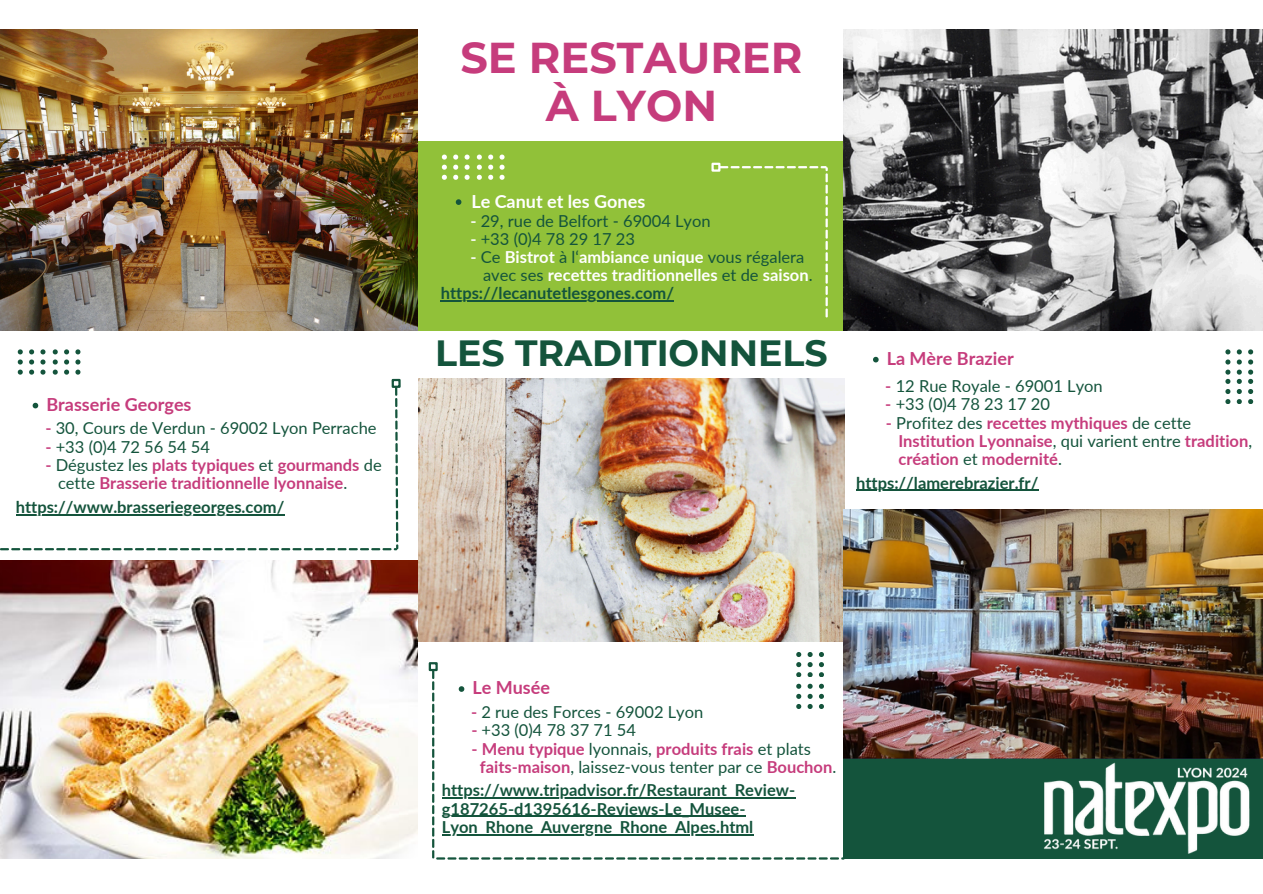
<style>
.page{position:relative;width:1263px;height:894px;background:#fff}
.page>*{position:absolute;margin:0;border:0;box-sizing:border-box;transform-origin:0 0}
.t1{font:700 43.05px/48.3px "Montserrat";color:#c63c7c;text-align:center}
.t2{font:700 36.45px "Montserrat";color:#14543c}
.t3{font:700 18px "Lato";color:#c63c7c}
.t4{font:700 18px "Lato";color:#fff}
.t5{font:700 16.5px "Lato";color:#c63c7c}
.t6{font:16.5px "Lato";color:#14543c}
.t7{font:700 16.5px "Lato";color:#14543c}
.t8{font:700 16.5px "Lato";color:#fff}
.s1{font-weight:700;color:#c63c7c}
.s2{font-weight:400;color:#14543c}
.s3{font-weight:700;color:#fff}
</style>
<div class="page">
<div style="left:843px;top:758px;width:420px;height:100px;background:#14543c"></div>
<img style="left:0;top:29px;width:418px;height:301px">
<img style="left:418px;top:379px;width:426px;height:262px">
<div style="left:418px;top:141px;width:427px;height:189px;background:#91c139"></div>
<svg style="left:53px;top:349px;width:5px;height:25px"></svg>
<svg style="left:64px;top:349px;width:5px;height:25px"></svg>
<svg style="left:75px;top:349px;width:5px;height:25px"></svg>
<svg style="left:18px;top:349px;width:5px;height:25px"></svg>
<svg style="left:29px;top:349px;width:5px;height:25px"></svg>
<svg style="left:40px;top:349px;width:5px;height:25px"></svg>
<div style="left:429px;top:662px;width:9px;height:9px;border:2px solid #14543c"></div>
<svg style="left:720px;top:166px;width:108px;height:151px"></svg>
<div style="left:711px;top:163px;width:9px;height:9px;border:2px solid #fff"></div>
<img style="left:1027px;top:758px;width:233px;height:101px">
<img style="left:843px;top:509px;width:420px;height:249px">
<img style="left:843px;top:29px;width:420px;height:301px">
<img style="left:0;top:560px;width:418px;height:297px">
<svg style="left:873px;top:357px;width:6px;height:5px"></svg>
<hr style="left:856px;top:489px;width:182px;height:2px;background:#14543c">
<svg style="left:796px;top:652px;width:5px;height:4px"></svg>
<svg style="left:808px;top:652px;width:5px;height:4px"></svg>
<svg style="left:819px;top:652px;width:5px;height:4px"></svg>
<svg style="left:432px;top:662px;width:413px;height:197px"></svg>
<svg style="left:1225px;top:349px;width:5px;height:54px"></svg>
<svg style="left:1237px;top:349px;width:5px;height:54px"></svg>
<svg style="left:1248px;top:349px;width:5px;height:54px"></svg>
<svg style="left:477px;top:154px;width:5px;height:5px"></svg>
<svg style="left:488px;top:154px;width:5px;height:5px"></svg>
<svg style="left:499px;top:154px;width:6px;height:5px"></svg>
<svg style="left:477px;top:165px;width:5px;height:14px"></svg>
<svg style="left:488px;top:165px;width:5px;height:14px"></svg>
<svg style="left:499px;top:165px;width:6px;height:14px"></svg>
<svg style="left:442px;top:154px;width:5px;height:5px"></svg>
<svg style="left:453px;top:154px;width:5px;height:5px"></svg>
<svg style="left:465px;top:154px;width:5px;height:5px"></svg>
<svg style="left:442px;top:165px;width:5px;height:14px"></svg>
<svg style="left:453px;top:165px;width:5px;height:14px"></svg>
<svg style="left:465px;top:165px;width:5px;height:14px"></svg>
<svg style="left:0;top:386px;width:398px;height:164px"></svg>
<div style="left:392px;top:379px;width:9px;height:9px;border:2px solid #14543c"></div>
<svg style="left:456px;top:199px;width:5px;height:6px"></svg>
<hr style="left:441px;top:300px;width:233px;height:2px;background:#14543c">
<p class="t3" style="left:46px;top:393px;width:147px">Brasserie Georges</p>
<p class="t6" style="left:45px;top:418px;width:333px"><span class="s1">-</span> 30, Cours de Verdun - 69002 Lyon Perrache</p>
<p class="t6" style="left:45px;top:436px;width:166px"><span class="s1">-</span> +33 (0)4 72 56 54 54</p>
<p class="t5" style="left:45px;top:454px;width:338px">- <span class="s2">Dégustez les</span> plats typiques <span class="s2">et</span> gourmands <span class="s2">de</span></p>
<p class="t5" style="left:58px;top:473px;width:291px"><span class="s2">cette</span> Brasserie traditionnelle lyonnaise<span class="s2">.</span></p>
<p class="t7" style="left:16px;top:496px;width:270px">https://www.brasseriegeorges.com/</p>
<p class="t1" style="left:460px;top:33px;width:343px">SE RESTAURER<br>À LYON</p>
<h3 class="t4" style="left:471px;top:190px;width:175px">Le Canut et les Gones</h3>
<p class="t6" style="left:470px;top:210px;width:242px"><span class="s3">-</span> 29, rue de Belfort - 69004 Lyon</p>
<p class="t6" style="left:470px;top:229px;width:166px"><span class="s3">-</span> +33 (0)4 78 29 17 23</p>
<p class="t8" style="left:470px;top:247px;width:336px">- <span class="s2">Ce</span> Bistrot <span class="s2">à l‘</span>ambiance unique <span class="s2">vous régalera</span></p>
<p class="t8" style="left:483px;top:265px;width:331px"><span class="s2">avec ses</span> recettes traditionnelles <span class="s2">et de</span> saison<span class="s2">.</span></p>
<p class="t7" style="left:441px;top:283px;width:235px">https://lecanutetlesgones.com/</p>
<p class="t2" style="left:435px;top:330px;width:394px">LES TRADITIONNELS</p>
<p class="t3" style="left:887px;top:347px;width:129px">La Mère Brazier</p>
<p class="t6" style="left:885px;top:375px;width:219px"><span class="s1">-</span> 12 Rue Royale - 69001 Lyon</p>
<p class="t6" style="left:885px;top:393px;width:166px"><span class="s1">-</span> +33 (0)4 78 23 17 20</p>
<p class="t5" style="left:886px;top:412px;width:307px">- <span class="s2">Profitez des</span> recettes mythiques <span class="s2">de cette</span></p>
<p class="t5" style="left:898px;top:430px;width:355px">Institution Lyonnaise<span class="s2">, qui varient entre</span> tradition<span class="s2">,</span></p>
<p class="t5" style="left:898px;top:449px;width:165px">création <span class="s2">et</span> modernité<span class="s2">.</span></p>
<p class="t7" style="left:856px;top:472px;width:184px">https://lamerebrazier.fr/</p>
<h2 class="t3" style="left:472px;top:676px;width:79px">Le Musée</h2>
<p class="t6" style="left:471px;top:701px;width:234px"><span class="s1">-</span> 2 rue des Forces - 69002 Lyon</p>
<p class="t6" style="left:471px;top:719px;width:166px"><span class="s1">-</span> +33 (0)4 78 37 71 54</p>
<p class="t5" style="left:471px;top:738px;width:341px">- Menu typique <span class="s2">lyonnais,</span> produits frais <span class="s2">et plats</span></p>
<p class="t6" style="left:480px;top:756px;width:358px"><span class="s1">faits-maison</span>, laissez-vous tenter par ce <span class="s1">Bouchon</span>.</p>
<p class="t7" style="left:442px;top:779px;width:355px">https://www.tripadvisor.fr/Restaurant_Review-</p>
<h3 class="t7" style="left:442px;top:798px;width:305px">g187265-d1395616-Reviews-Le_Musee-</h3>
<p class="t7" style="left:442px;top:816px;width:313px">Lyon_Rhone_Auvergne_Rhone_Alpes.html</p>
</div>
